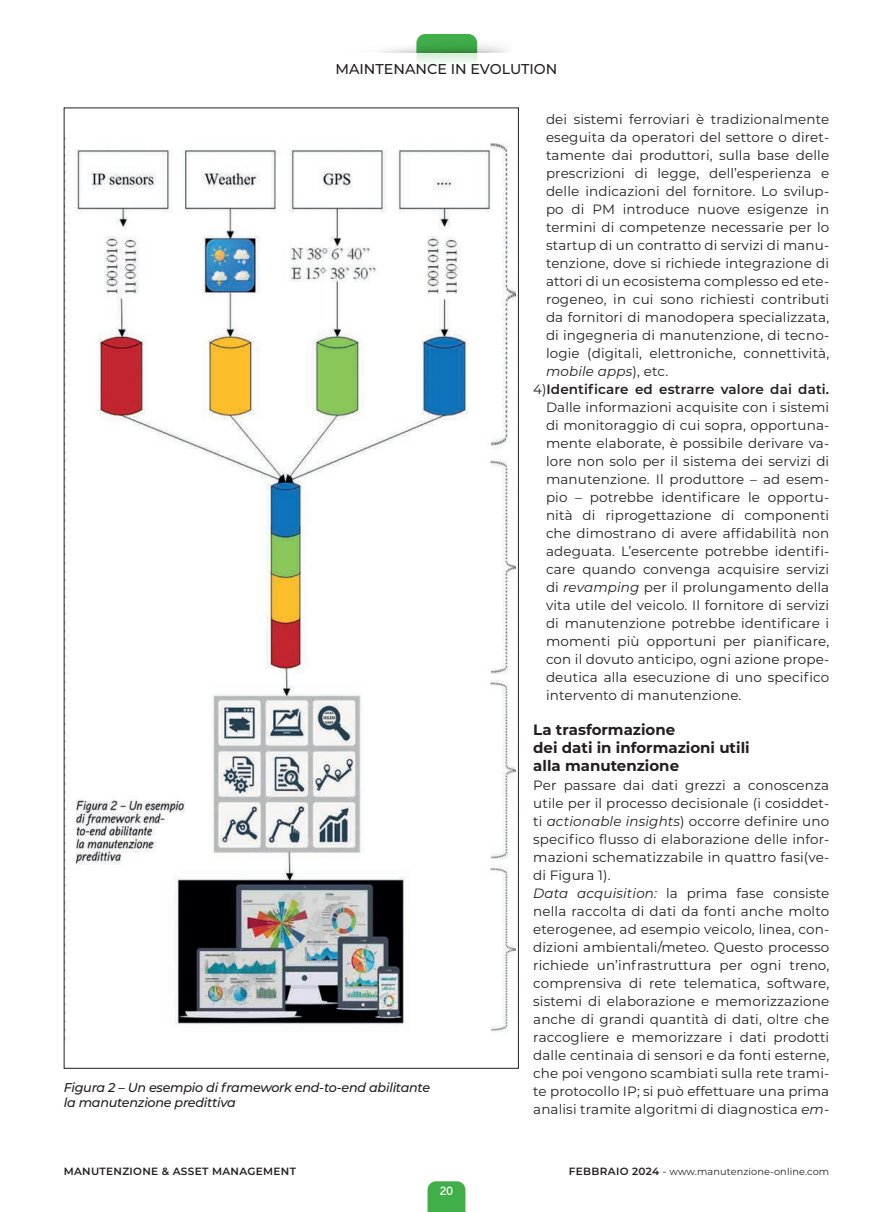
<style>
.page{position:relative;width:893px;height:1212px;background:#fff}
.page>*{position:absolute;margin:0;border:0;box-sizing:border-box;transform-origin:0 0}
.titolino_testo{font:700 15px "Montserrat";color:#231f20}
.t1{font:500 14.25px "Montserrat";color:#231f20}
.testo{font:13.5px/18px "Montserrat";letter-spacing:.01em;color:#231f20;text-align:justify}
.didascalia{font:italic 500 12.75px "Montserrat";letter-spacing:-.02em;color:#231f20}
.t2{font:700 12px "Aaux Pro";color:#fff}
.t3{font:600 10.5px "Montserrat";letter-spacing:.03em;color:#231f20}
.t4{font:9.75px "Montserrat";letter-spacing:.01em;color:#231f20}
.s1{font-style:italic}
.s2{font-weight:600}
.s3{font-weight:600;font-size:10.5px}
.s4{font-size:10.5px}
</style>
<div class="page">
<svg style="left:427px;top:1181px;width:38px;height:31px"></svg>
<div style="left:416px;top:34px;width:61px;height:34px;background:#40ae49;border-radius:9px"></div>
<img style="left:381px;top:44px;width:125px;height:9px">
<svg style="left:416px;top:53px;width:61px;height:15px"></svg>
<img style="left:66px;top:138px;width:450px;height:894px">
<p class="t1" style="left:335px;top:59px;width:223px">MAINTENANCE IN EVOLUTION</p>
<p class="didascalia" style="left:64px;top:1078px;width:368px">Figura 2 – Un esempio di framework end-to-end abilitante</p>
<p class="didascalia" style="left:64px;top:1093px;width:173px">la manutenzione predittiva</p>
<p class="testo" style="left:546px;top:110px;width:285px">dei sistemi ferroviari è tradizionalmente eseguita da operatori del settore o diret&shy;tamente dai produttori, sulla base delle prescrizioni di legge, dell’esperienza e delle indicazioni del fornitore. Lo svilup&shy;po di PM introduce nuove esigenze in termini di competenze necessarie per lo startup di un contratto di servizi di manu&shy;tenzione, dove si richiede integrazione di attori di un ecosistema complesso ed ete&shy;rogeneo, in cui sono richiesti contributi da fornitori di manodopera specializzata, di ingegneria di manutenzione, di tecno&shy;logie (digitali, elettroniche, connettività, <span class="s1">mobile apps</span>), etc.</p>
<p class="testo" style="left:546px;top:380px;width:285px;text-indent:-13px">4)<span class="s2">Identificare ed estrarre valore dai dati.<br></span>Dalle informazioni acquisite con i sistemi di monitoraggio di cui sopra, opportuna&shy;mente elaborate, è possibile derivare va&shy;lore non solo per il sistema dei servizi di manutenzione. Il produttore – ad esem&shy;pio – potrebbe identificare le opportu&shy;nità di riprogettazione di componenti che dimostrano di avere affidabilità non adeguata. L’esercente potrebbe identifi&shy;care quando convenga acquisire servizi di <span class="s1">revamping</span> per il prolungamento della vita utile del veicolo. Il fornitore di servizi di manutenzione potrebbe identificare i momenti più opportuni per pianificare, con il dovuto anticipo, ogni azione prope&shy;deutica alla esecuzione di uno specifico intervento di manutenzione.</p>
<p class="titolino_testo" style="left:533px;top:719px;width:144px">La trasformazione</p>
<p class="titolino_testo" style="left:533px;top:737px;width:218px">dei dati in informazioni utili</p>
<p class="titolino_testo" style="left:533px;top:755px;width:147px">alla manutenzione</p>
<p class="testo" style="left:533px;top:776px;width:297px">Per passare dai dati grezzi a conoscenza utile per il processo decisionale (i cosiddet&shy;ti <span class="s1">actionable insights</span>) occorre definire uno specifico flusso di elaborazione delle infor&shy;mazioni schematizzabile in quattro fasi(ve&shy;di Figura 1).</p>
<p class="testo" style="left:533px;top:884px;width:297px"><span class="s1">Data acquisition:</span> la prima fase consiste nella raccolta di dati da fonti anche molto eterogenee, ad esempio veicolo, linea, con&shy;dizioni ambientali/meteo. Questo processo richiede un’infrastruttura per ogni treno, comprensiva di rete telematica, software, sistemi di elaborazione e memorizzazione anche di grandi quantità di dati, oltre che raccogliere e memorizzare i dati prodotti dalle centinaia di sensori e da fonti esterne, che poi vengono scambiati sulla rete trami&shy;te protocollo IP; si può effettuare una prima analisi tramite algoritmi di diagnostica <span class="s1">em-</span></p>
<p class="t3" style="left:64px;top:1164px;width:234px">MANUTENZIONE &amp; ASSET MANAGEMENT</p>
<p class="t4" style="left:569px;top:1165px;width:262px"><span class="s3">FEBBRAIO 2024</span> <span class="s4">-</span> www.manutenzione-online.com</p>
<p class="t2" style="left:440px;top:1183px;width:15px">20</p>
</div>
